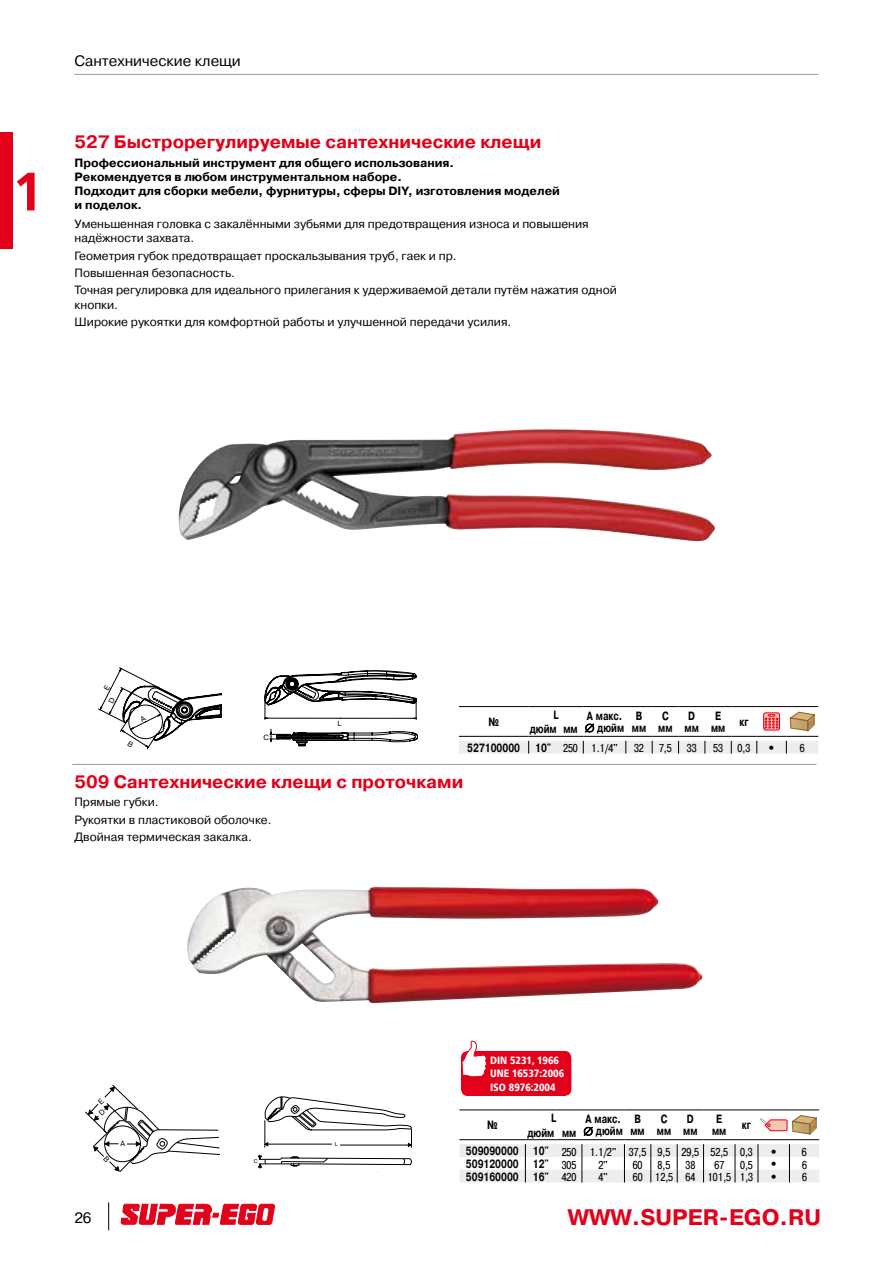
<style>
.page{position:relative;width:893px;height:1263px;background:#fff}
.page>*{position:absolute;margin:0;border:0;box-sizing:border-box;transform-origin:0 0}
.t1{font:700 54px "Frutiger CE";color:#e2001a}
.t2{font:700 22.5px "Pragmatica C";color:#e2001a}
.t3{font:700 18px "Pragmatica C";color:#e2001a}
.t4{font:15px "Pragmatica C";color:#000}
.t5{font:12px/17.4px "Pragmatica C";color:#000}
.t6{font:700 12px/14.2px "Pragmatica C";color:#000}
.t7{font:700 condensed 11.4px/12px "Pragmatica";color:#000;text-align:center}
.t8{font:11.4px "Pragmatica Cond C";color:#000}
.t9{font:900 condensed 10.5px/13.2px "Frutiger LT";color:#fff}
.t10{font:7.5px "Pragmatica C";color:#000}
.t11{font:5.55px "Pragmatica C";color:#000}
.s1{font-family:"Pragmatica";font-weight:700;font-stretch:condensed}
.s2{font-family:"Pragmatica C"}
.s3{font-family:"Pragmatica Cond C";font-weight:400;font-stretch:normal}
</style>
<div class="page">
<svg style="left:108px;top:1202px;width:1px;height:28px"></svg>
<hr style="left:74px;top:74px;width:745px;height:1px;background:#9c9e9f">
<svg style="left:121px;top:1203px;width:154px;height:22px"></svg>
<div style="left:0;top:132px;width:13px;height:117px;background:#e2001a"></div>
<img style="left:187px;top:886px;width:516px;height:117px">
<svg style="left:258px;top:1096px;width:154px;height:73px"></svg>
<svg style="left:459px;top:1110px;width:360px;height:72px"></svg>
<svg style="left:459px;top:706px;width:359px;height:48px"></svg>
<img style="left:179px;top:429px;width:536px;height:112px">
<svg style="left:264px;top:670px;width:153px;height:50px"></svg>
<svg style="left:270px;top:729px;width:148px;height:17px"></svg>
<hr style="left:72px;top:764px;width:744px;height:1px;background:#9c9e9f">
<div style="left:460px;top:1050px;width:112px;height:46px;background:#e2001a;border-radius:7px"></div>
<div style="left:460px;top:1050px;width:112px;height:47px;border:1px solid #fff;border-radius:7px"></div>
<svg style="left:461px;top:1040px;width:27px;height:38px"></svg>
<svg style="left:85px;top:1084px;width:135px;height:88px"></svg>
<svg style="left:98px;top:667px;width:123px;height:83px"></svg>
<h1 class="t1" style="left:13px;top:159px;width:32px">1</h1>
<p class="t4" style="left:74px;top:53px;width:168px">Сантехнические клещи</p>
<h3 class="t3" style="left:75px;top:132px;width:468px">527 Быстрорегулируемые сантехнические клещи</h3>
<p class="t6" style="left:75px;top:155px;width:487px">Профессиональный инструмент для общего использования.<br>Рекомендуется в любом инструментальном наборе.<br>Подходит для сборки мебели, фурнитуры, сферы DIY, изготовления моделей и поделок.</p>
<p class="t5" style="left:75px;top:217px;width:516px;line-height:14.2px">Уменьшенная головка с закалёнными зубьями для предотвращения износа и повышения надёжности захвата.</p>
<p class="t5" style="left:75px;top:247px;width:544px">Геометрия губок предотвращает проскальзывания труб, гаек и пр.<br>Повышенная безопасность.<br>Точная регулировка для идеального прилегания к удерживаемой детали путём нажатия одной</p>
<p class="t5" style="left:75px;top:296px;width:438px">кнопки.<br>Широкие рукоятки для комфортной работы и улучшенной передачи усилия.</p>
<p class="t7" style="left:553px;top:708px;width:7px">L</p>
<p class="t7" style="left:585px;top:710px;width:41px;text-align:left">A макс. ∅ дюйм</p>
<p class="t7" style="left:632px;top:710px;width:16px">B мм</p>
<p class="t7" style="left:658px;top:710px;width:16px">C мм</p>
<p class="t7" style="left:685px;top:710px;width:16px">D мм</p>
<p class="t7" style="left:711px;top:710px;width:16px">E мм</p>
<p class="t7" style="left:739px;top:716px;width:11px">кг</p>
<p class="t7" style="left:489px;top:716px;width:12px">¹</p>
<p class="t10" style="left:338px;top:719px;width:5px">L</p>
<p class="t7" style="left:530px;top:723px;width:49px">дюйм мм</p>
<p class="t10" style="left:264px;top:733px;width:7px">C</p>
<h3 class="t3" style="left:74px;top:772px;width:390px">509 Сантехнические клещи с проточками</h3>
<p class="t5" style="left:74px;top:794px;width:199px">Прямые губки.<br>Рукоятки в пластиковой оболочке.<br>Двойная термическая закалка.</p>
<p class="t7" style="left:467px;top:742px;width:54px">527100000</p>
<p class="t8" style="left:535px;top:742px;width:84px"><span class="s1">10"</span> 250 1.1/4<span class="s2">"</span></p>
<p class="t8" style="left:634px;top:742px;width:11px">32</p>
<p class="t8" style="left:659px;top:742px;width:14px">7,5</p>
<p class="t8" style="left:687px;top:742px;width:11px">33</p>
<p class="t8" style="left:713px;top:742px;width:11px">53</p>
<p class="t8" style="left:738px;top:742px;width:14px">0,3</p>
<p class="t8" style="left:769px;top:742px;width:37px">• 6</p>
<p class="t10" style="left:120px;top:1139px;width:6px">A</p>
<p class="t11" style="left:335px;top:1141px;width:4px">L</p>
<p class="t11" style="left:254px;top:1158px;width:5px">C</p>
<p class="t9" style="left:490px;top:1054px;width:76px">DIN 5231, 1966<br>UNE 16537:2006<br>ISO 8976:2004</p>
<p class="t7" style="left:551px;top:1112px;width:7px">L</p>
<p class="t7" style="left:584px;top:1113px;width:41px;text-align:left">A макс. ∅ дюйм</p>
<p class="t7" style="left:630px;top:1113px;width:16px">B мм</p>
<p class="t7" style="left:657px;top:1113px;width:16px">C мм</p>
<p class="t7" style="left:683px;top:1113px;width:16px">D мм</p>
<p class="t7" style="left:712px;top:1113px;width:16px">E мм</p>
<p class="t7" style="left:742px;top:1119px;width:11px">кг</p>
<p class="t7" style="left:487px;top:1119px;width:12px">¹</p>
<p class="t7" style="left:527px;top:1126px;width:50px">дюйм мм</p>
<p class="t8" style="left:466px;top:1145px;width:288px"><span class="s1">509090000 10"</span> 250 1.1/2<span class="s2">"</span> 37,5 9,5 29,5 52,5 0,3</p>
<p class="t8" style="left:771px;top:1145px;width:37px">• 6</p>
<p class="t7" style="left:466px;top:1158px;width:112px">509120000 12" <span class="s3">305</span></p>
<p class="t8" style="left:598px;top:1158px;width:11px">2<span class="s2">"</span></p>
<p class="t8" style="left:633px;top:1158px;width:11px">60</p>
<p class="t8" style="left:658px;top:1158px;width:14px">8,5</p>
<p class="t8" style="left:685px;top:1158px;width:11px">38</p>
<p class="t8" style="left:714px;top:1158px;width:11px">67</p>
<p class="t8" style="left:740px;top:1158px;width:14px">0,5</p>
<p class="t8" style="left:771px;top:1158px;width:37px">• 6</p>
<p class="t7" style="left:466px;top:1170px;width:112px">509160000 16" <span class="s3">420</span></p>
<p class="t8" style="left:598px;top:1171px;width:11px">4<span class="s2">"</span></p>
<p class="t8" style="left:633px;top:1171px;width:122px">60 12,5 64 101,5 1,3</p>
<p class="t8" style="left:771px;top:1171px;width:37px">• 6</p>
<p class="t4" style="left:74px;top:1209px;width:19px">26</p>
<h2 class="t2" style="left:568px;top:1205px;width:255px">WWW.SUPER-EGO.RU</h2>
</div>
